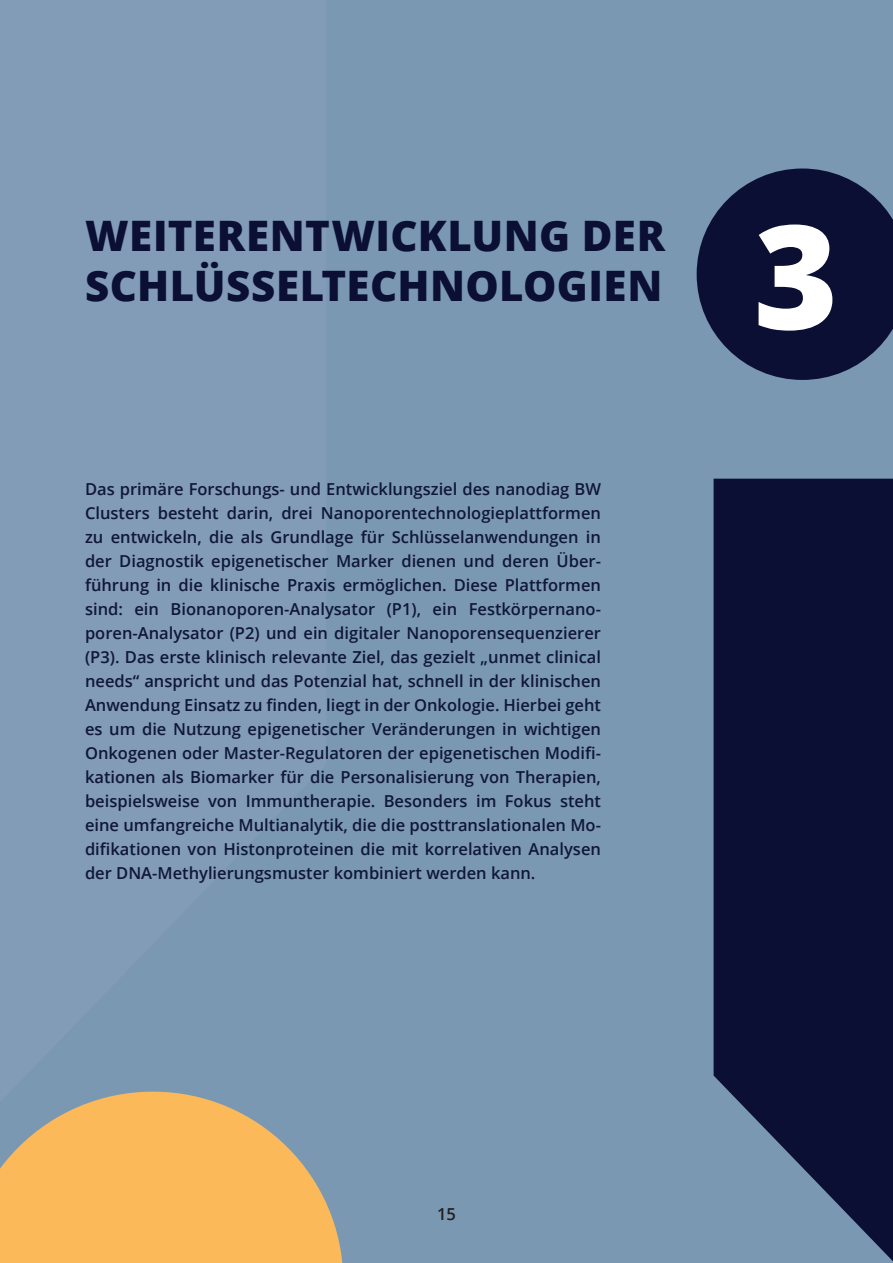
<style>
.page{position:relative;width:893px;height:1263px;background:#7b98b2}
.page>*{position:absolute;margin:0;border:0;box-sizing:border-box;transform-origin:0 0}
.t1{font:800 144.6px "Open Sans";color:#fff}
.t2{font:800 42px/50.4px "Open Sans";letter-spacing:.01em;color:#0a0f33}
.t3{font:600 16.5px/24px "Open Sans";color:#10173a;text-align:justify}
.t4{font:600 16.5px "Open Sans";color:#231f20}
</style>
<div class="page">
<svg style="left:0;top:1092px;width:343px;height:171px;fill:#fcb959"></svg>
<svg style="left:714px;top:479px;width:179px;height:782px;background:#171f41"></svg>
<svg style="left:697px;top:168px;width:196px;height:212px"></svg>
<h2 class="t2" style="left:85px;top:208px;width:582px">WEITERENTWICKLUNG DER<br>SCHLÜSSELTECHNOLOGIEN</h2>
<p class="t3" style="left:85px;top:477px;width:517px">Das primäre Forschungs- und Entwicklungsziel des nanodiag BW Clusters besteht darin, drei Nanoporentechnologieplattformen zu entwickeln, die als Grundlage für Schlüsselanwendungen in der Diagnostik epigenetischer Marker dienen und deren Über&shy;führung in die klinische Praxis ermöglichen. Diese Plattformen sind: ein Bionanoporen-Analysator (P1), ein Festkörpernano&shy;poren-Analysator (P2) und ein digitaler Nanoporensequenzierer (P3). Das erste klinisch relevante Ziel, das gezielt „unmet clinical needs“ anspricht und das Potenzial hat, schnell in der klinischen Anwendung Einsatz zu finden, liegt in der Onkologie. Hierbei geht es um die Nutzung epigenetischer Veränderungen in wichtigen Onkogenen oder Master-Regulatoren der epigenetischen Modifi&shy;kationen als Biomarker für die Personalisierung von Therapien, beispielsweise von Immuntherapie. Besonders im Fokus steht eine umfangreiche Multianalytik, die die posttranslationalen Mo&shy;difikationen von Histonproteinen die mit korrelativen Analysen der DNA-Methylierungsmuster kombiniert werden kann.</p>
<h1 class="t1" style="left:754px;top:167px;width:86px">3</h1>
<p class="t4" style="left:437px;top:1203px;width:20px">15</p>
</div>
